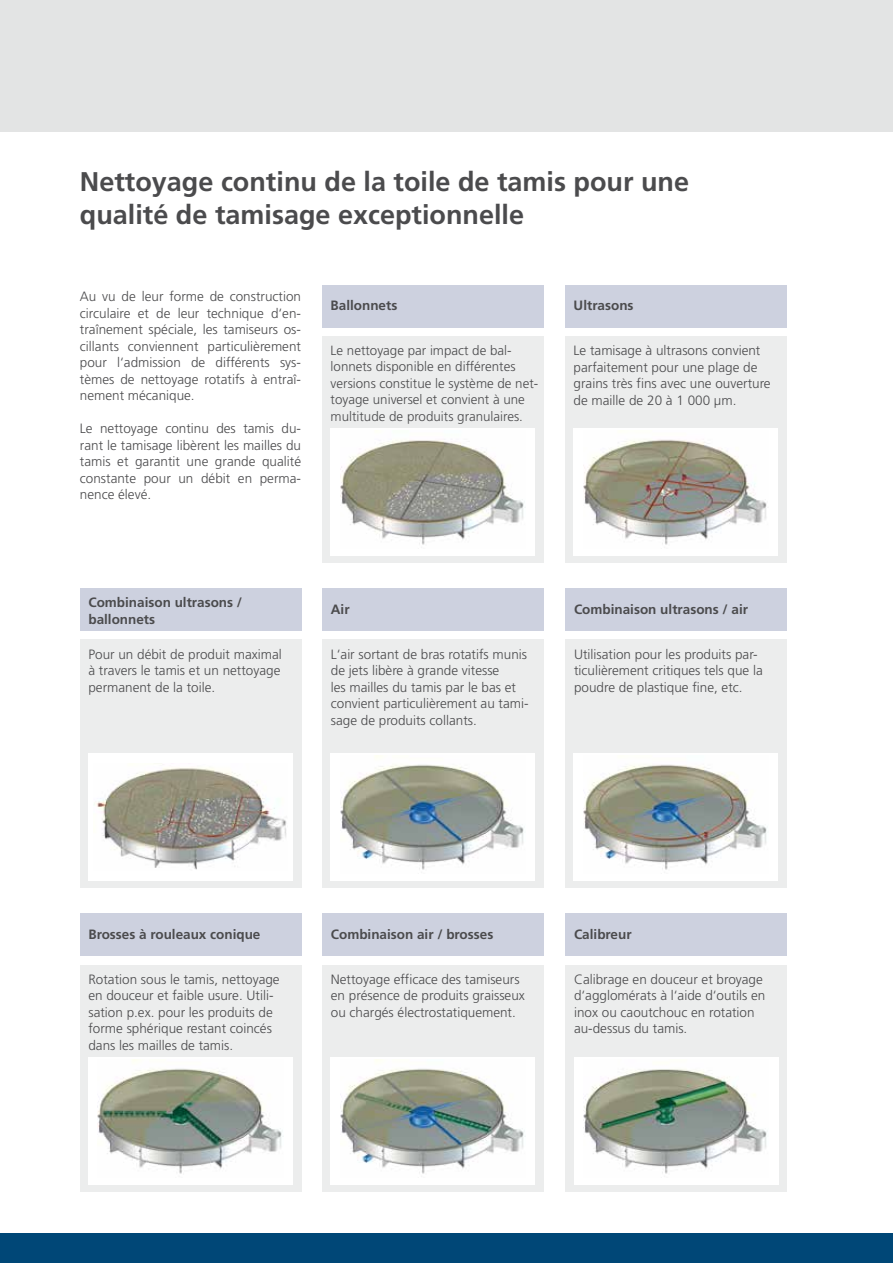
<style>
.page{position:relative;width:893px;height:1263px;background:#fff}
.page>*{position:absolute;margin:0;border:0;box-sizing:border-box;transform-origin:0 0}
.t1{font:700 27px/32.4px "Frutiger";color:#4b4b4d}
.t2{font:300 13.5px/16.5px "Frutiger";color:#4b4b4d}
.t3{font:700 13.5px/16.5px "Frutiger";color:#4b4b4d}
.t4{font:300 13.35px/16.5px "Frutiger";color:#4b4b4d}
</style>
<div class="page">
<div style="left:0;top:0;width:893px;height:132px;background:#e3e4e4"></div>
<div style="left:0;top:1233px;width:893px;height:30px;background:#004777"></div>
<div style="left:322px;top:336px;width:221px;height:227px;background:#eceded"></div>
<div style="left:322px;top:285px;width:221px;height:42px;background:#cdd1df"></div>
<div style="left:331px;top:428px;width:204px;height:128px;background:#fff"></div>
<img style="left:340px;top:440px;width:184px;height:105px">
<div style="left:565px;top:336px;width:221px;height:227px;background:#eceded"></div>
<div style="left:565px;top:285px;width:221px;height:42px;background:#cdd1df"></div>
<div style="left:574px;top:428px;width:204px;height:128px;background:#fff"></div>
<img style="left:583px;top:439px;width:184px;height:106px">
<div style="left:80px;top:965px;width:221px;height:227px;background:#eceded"></div>
<div style="left:80px;top:914px;width:221px;height:42px;background:#cdd1df"></div>
<div style="left:88px;top:1057px;width:205px;height:127px;background:#fff"></div>
<img style="left:98px;top:1059px;width:184px;height:115px">
<div style="left:322px;top:965px;width:221px;height:227px;background:#eceded"></div>
<div style="left:322px;top:914px;width:221px;height:42px;background:#cdd1df"></div>
<div style="left:331px;top:1057px;width:204px;height:127px;background:#fff"></div>
<img style="left:340px;top:1059px;width:184px;height:115px">
<div style="left:566px;top:965px;width:221px;height:227px;background:#eceded"></div>
<div style="left:566px;top:914px;width:221px;height:42px;background:#cdd1df"></div>
<div style="left:574px;top:1057px;width:204px;height:127px;background:#fff"></div>
<img style="left:584px;top:1069px;width:183px;height:105px">
<div style="left:322px;top:640px;width:221px;height:248px;background:#eceded"></div>
<div style="left:322px;top:589px;width:221px;height:42px;background:#cdd1df"></div>
<div style="left:331px;top:753px;width:204px;height:128px;background:#fff"></div>
<img style="left:340px;top:756px;width:184px;height:114px">
<div style="left:80px;top:640px;width:221px;height:248px;background:#eceded"></div>
<div style="left:80px;top:589px;width:221px;height:42px;background:#cdd1df"></div>
<div style="left:565px;top:640px;width:221px;height:248px;background:#eceded"></div>
<div style="left:565px;top:589px;width:221px;height:42px;background:#cdd1df"></div>
<div style="left:574px;top:753px;width:204px;height:128px;background:#fff"></div>
<img style="left:583px;top:764px;width:184px;height:106px">
<div style="left:89px;top:753px;width:204px;height:128px;background:#fff"></div>
<img style="left:94px;top:767px;width:193px;height:103px">
<h1 class="t1" style="left:80px;top:166px;width:611px">Nettoyage continu de la toile de tamis pour une qualité de tamisage exceptionnelle</h1>
<p class="t2" style="left:80px;top:289px;width:223px;text-align:justify">Au vu de leur forme de construction circulaire et de leur technique d‘en&shy;traînement spéciale, les tamiseurs os&shy;cillants conviennent particulièrement pour l‘admission de différents sys&shy;tèmes de nettoyage rotatifs à entraî&shy;nement mécanique.</p>
<p class="t2" style="left:80px;top:421px;width:223px;text-align:justify">Le nettoyage continu des tamis du&shy;rant le tamisage libèrent les mailles du tamis et garantit une grande qualité constante pour un débit en perma&shy;nence élevé.</p>
<p class="t3" style="left:331px;top:297px;width:68px">Ballonnets</p>
<p class="t4" style="left:331px;top:342px;width:209px">Le nettoyage par impact de bal&shy;lonnets disponible en différentes versions constitue le système de net&shy;toyage universel et convient à une multitude de produits granulaires.</p>
<p class="t3" style="left:574px;top:297px;width:61px">Ultrasons</p>
<p class="t2" style="left:574px;top:342px;width:199px">Le tamisage à ultrasons convient parfaitement pour une plage de grains très fins avec une ouverture de maille de 20 à 1 000 µm.</p>
<p class="t3" style="left:88px;top:594px;width:155px">Combinaison ultrasons / ballonnets</p>
<p class="t2" style="left:88px;top:646px;width:195px;text-align:justify">Pour un débit de produit maximal à travers le tamis et un nettoyage permanent de la toile.</p>
<p class="t3" style="left:331px;top:601px;width:20px">Air</p>
<p class="t2" style="left:331px;top:646px;width:199px">L‘air sortant de bras rotatifs munis de jets libère à grande vitesse<br>les mailles du tamis par le bas et convient particulièrement au tami&shy;sage de produits collants.</p>
<p class="t3" style="left:574px;top:601px;width:176px">Combinaison ultrasons / air</p>
<p class="t2" style="left:574px;top:646px;width:190px">Utilisation pour les produits par&shy;ticulièrement critiques tels que la poudre de plastique fine, etc.</p>
<p class="t3" style="left:88px;top:926px;width:174px">Brosses à rouleaux conique</p>
<p class="t2" style="left:88px;top:971px;width:193px">Rotation sous le tamis, nettoyage en douceur et faible usure. Utili&shy;sation p.ex. pour les produits de forme sphérique restant coincés dans les mailles de tamis.</p>
<p class="t3" style="left:331px;top:926px;width:164px">Combinaison air / brosses</p>
<p class="t2" style="left:331px;top:971px;width:196px">Nettoyage efficace des tamiseurs en présence de produits graisseux ou chargés électrostatiquement.</p>
<p class="t3" style="left:574px;top:926px;width:59px">Calibreur</p>
<p class="t2" style="left:574px;top:971px;width:193px">Calibrage en douceur et broyage d‘agglomérats à l‘aide d‘outils en inox ou caoutchouc en rotation au-dessus du tamis.</p>
</div>
